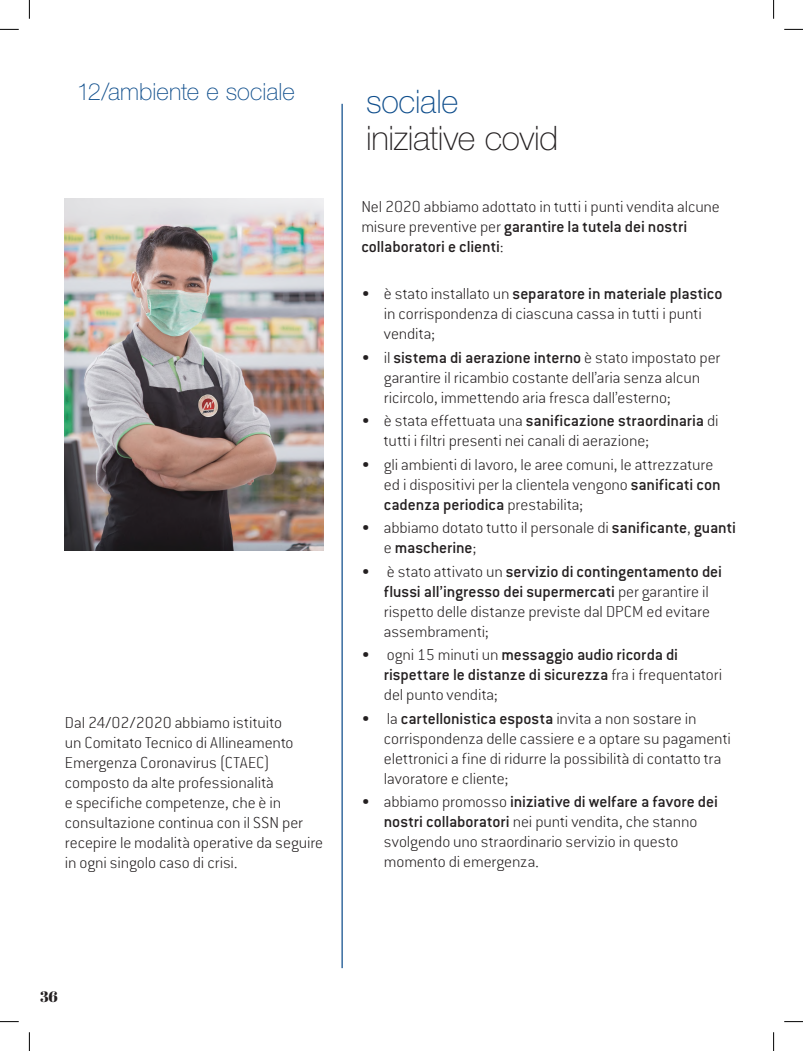
<style>
.page{position:relative;width:803px;height:1051px;background:#fff}
.page>*{position:absolute;margin:0;border:0;box-sizing:border-box;transform-origin:0 0}
.t1{font:100 33.75px "Helvetica Neue LT Std";letter-spacing:-.01em;color:#231f20}
.t2{font:100 32.5px "Helvetica Neue LT Std";letter-spacing:-.01em;color:#0f4e8c}
.t3{font:100 23.75px "Helvetica Neue LT Std";color:#0f4e8c}
.t4{font:200 17.5px/20px "Conduit ITC";letter-spacing:-.005em;color:#231f20}
.t5{font:500 17.5px/20px "Conduit ITC";letter-spacing:-.005em;color:#231f20}
.t6{font:15px "Abril Fatface";color:#231f20}
.s1{font-weight:500}
.s2{font-weight:200}
</style>
<div class="page">
<hr style="left:341px;top:104px;width:2px;height:864px;background:#0f4e8c">
<img style="left:65px;top:199px;width:259px;height:351px">
<svg style="left:0;top:29px;width:19px;height:1px"></svg>
<svg style="left:784px;top:29px;width:19px;height:1px"></svg>
<svg style="left:0;top:1021px;width:19px;height:1px"></svg>
<svg style="left:784px;top:1021px;width:19px;height:1px"></svg>
<svg style="left:29px;top:0;width:1px;height:19px"></svg>
<svg style="left:29px;top:1032px;width:1px;height:19px"></svg>
<svg style="left:773px;top:0;width:1px;height:19px"></svg>
<svg style="left:773px;top:1032px;width:1px;height:19px"></svg>
<h3 class="t3" style="left:77px;top:78px;width:220px">12/ambiente e sociale</h3>
<p class="t4" style="left:65px;top:712px;width:260px">Dal 24/02/2020 abbiamo istituito<br>un Comitato Tecnico di Allineamento Emergenza Coronavirus (CTAEC) composto da alte professionalità<br>e specifiche competenze, che è in consultazione continua con il SSN per recepire le modalità operative da seguire in ogni singolo caso di crisi.</p>
<h2 class="t2" style="left:366px;top:83px;width:94px">sociale</h2>
<h1 class="t1" style="left:366px;top:118px;width:194px">iniziative covid</h1>
<p class="t4" style="left:361px;top:196px;width:360px">Nel 2020 abbiamo adottato in tutti i punti vendita alcune misure preventive per <span class="s1">garantire la tutela dei nostri collaboratori e clienti</span>:</p>
<p class="t4" style="left:384px;top:283px;width:340px;text-indent:-23px">• è stato installato un <span class="s1">separatore in materiale plastico </span>in corrispondenza di ciascuna cassa in tutti i punti vendita;</p>
<p class="t4" style="left:384px;top:347px;width:338px;text-indent:-23px">• il <span class="s1">sistema di aerazione interno</span> è stato impostato per garantire il ricambio costante dell’aria senza alcun ricircolo, immettendo aria fresca dall’esterno;</p>
<p class="t4" style="left:384px;top:410px;width:336px;text-indent:-23px">• è stata effettuata una <span class="s1">sanificazione straordinaria</span> di tutti i filtri presenti nei canali di aerazione;</p>
<p class="t4" style="left:384px;top:454px;width:338px;text-indent:-23px">• gli ambienti di lavoro, le aree comuni, le attrezzature ed i dispositivi per la clientela vengono <span class="s1">sanificati con cadenza periodica</span> prestabilita;</p>
<p class="t4" style="left:384px;top:517px;width:354px;text-indent:-23px">• abbiamo dotato tutto il personale di <span class="s1">sanificante</span>, <span class="s1">guanti </span>e <span class="s1">mascherine</span>;</p>
<p class="t4" style="left:384px;top:561px;width:340px;text-indent:-23px">• è stato attivato un <span class="s1">servizio di contingentamento dei flussi all’ingresso dei supermercati</span> per garantire il rispetto delle distanze previste dal DPCM ed evitare assembramenti;</p>
<p class="t5" style="left:384px;top:644px;width:340px;text-indent:-23px"><span class="s2">• ogni 15 minuti un</span> messaggio audio ricorda di rispettare le distanze di sicurezza <span class="s2">fra i frequentatori del punto vendita;</span></p>
<p class="t4" style="left:384px;top:708px;width:348px;text-indent:-23px">• la <span class="s1">cartellonistica esposta</span> invita a non sostare in corrispondenza delle cassiere e a optare su pagamenti elettronici a fine di ridurre la possibilità di contatto tra lavoratore e cliente;</p>
<p class="t4" style="left:384px;top:791px;width:336px;text-indent:-23px">• abbiamo promosso <span class="s1">iniziative di welfare a favore dei nostri collaboratori</span> nei punti vendita, che stanno svolgendo uno straordinario servizio in questo momento di emergenza.</p>
<p class="t6" style="left:40px;top:986px;width:19px">36</p>
</div>
